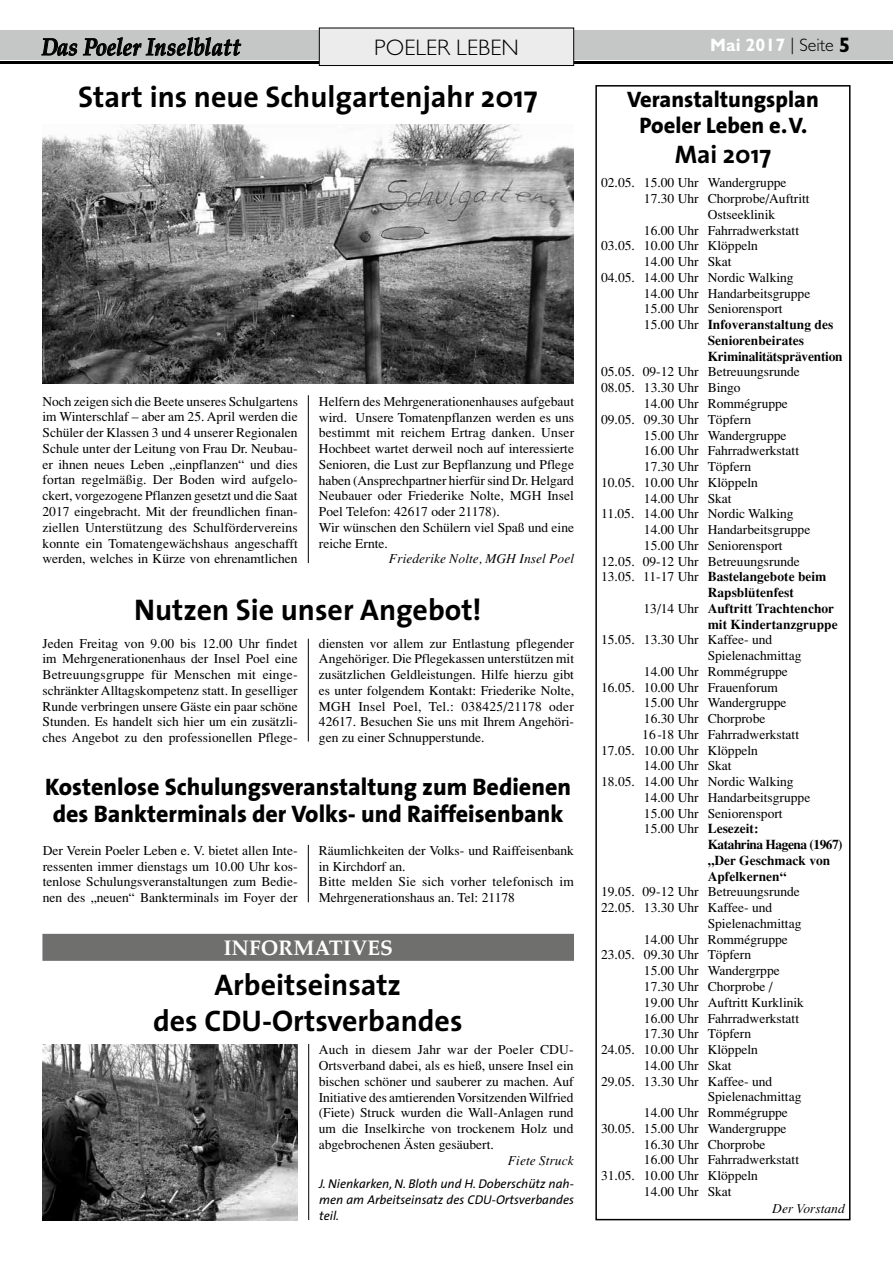
<style>
.page{position:relative;width:893px;height:1263px;background:#fff}
.page>*{position:absolute;margin:0;border:0;box-sizing:border-box;transform-origin:0 0}
.t1{font:700 30px/36px "The Sans";color:#000;text-align:center}
.t2{font:700 25.5px "The Sans";color:#000}
.t3{font:italic 700 24.15px "Palatino";letter-spacing:.005em;color:#000;scale:.87 1}
.t4{font:800 24px/27px "The Sans";color:#000;text-align:center}
.t5{font:800 22.5px/25.5px "The Sans";color:#000;text-align:center}
.t6{font:300 22.5px "Gill Sans";color:#000}
.t7{font:700 21px "Palatino";color:#fff}
.t8{font:700 18px "Gill Sans";color:#fff}
.t9{font:13.5px/15.8px "Times";color:#000;text-align:justify}
.t10{font:700 13.5px "Times";color:#000}
.t11{font:italic 13.5px "Times";color:#000}
.t12{font:700 13.5px "Times";letter-spacing:-.02em;color:#000}
.t13{font:700 13.5px "Times";letter-spacing:-.04em;color:#000}
.t14{font:italic 12.75px/15.8px "The Sans";color:#000;text-align:justify}
.s1{font-weight:300;color:#000}
.s2{font-size:21px;color:#000}
.s3{font-weight:400}
</style>
<div class="page">
<div style="left:0;top:30px;width:893px;height:30px;background:#c5c6c6"></div>
<svg style="left:42px;top:38px;width:35px;height:18px"></svg>
<svg style="left:83px;top:37px;width:158px;height:20px"></svg>
<hr style="left:0;top:61px;width:893px;height:3px;background:#000">
<div style="left:319px;top:28px;width:255px;height:38px;background:#ececed"></div>
<div style="left:319px;top:28px;width:255px;height:38px;border:1px solid #000"></div>
<div style="left:595px;top:85px;width:255px;height:1135px;border:2px solid #000"></div>
<img style="left:43px;top:1045px;width:255px;height:175px">
<img style="left:43px;top:124px;width:530px;height:259px">
<hr style="left:308px;top:395px;width:1px;height:168px;background:#000">
<hr style="left:308px;top:639px;width:1px;height:102px;background:#000">
<hr style="left:308px;top:1044px;width:1px;height:176px;background:#000">
<div style="left:42px;top:934px;width:532px;height:27px;background:#6f6f6e"></div>
<hr style="left:308px;top:845px;width:1px;height:57px;background:#000">
<h3 class="t3" style="left:42px;top:28px;width:230px">Das Poeler Inselblatt</h3>
<h3 class="t6" style="left:374px;top:35px;width:146px">POELER LEBEN</h3>
<h3 class="t8" style="left:710px;top:34px;width:142px">Mai 2017 <span class="s1">| SEITE</span> <span class="s2">5</span></h3>
<h3 class="t5" style="left:627px;top:86px;width:193px">Veranstaltungsplan<br>Poeler Leben e.V.</h3>
<h2 class="t2" style="left:675px;top:133px;width:98px">Mai 2017</h2>
<p class="t9" style="left:601px;top:175px;width:187px">02.05. 15.00 Uhr Wandergruppe</p>
<p class="t9" style="left:644px;top:191px;width:167px">17.30 Uhr Chorprobe/Auftritt</p>
<p class="t9" style="left:708px;top:206px;width:69px">Ostseeklinik</p>
<p class="t9" style="left:644px;top:222px;width:157px">16.00 Uhr Fahrradwerkstatt</p>
<p class="t9" style="left:601px;top:238px;width:158px">03.05. 10.00 Uhr Klöppeln</p>
<p class="t9" style="left:644px;top:254px;width:89px">14.00 Uhr Skat</p>
<p class="t9" style="left:601px;top:269px;width:194px">04.05. 14.00 Uhr Nordic Walking</p>
<p class="t9" style="left:644px;top:285px;width:168px">14.00 Uhr Handarbeitsgruppe</p>
<p class="t9" style="left:644px;top:301px;width:140px">15.00 Uhr Seniorensport</p>
<p class="t10" style="left:644px;top:316px;width:191px"><span class="s3">15.00 Uhr</span> Infoveranstaltung des</p>
<p class="t10" style="left:708px;top:332px;width:98px">Seniorenbeirates</p>
<p class="t12" style="left:708px;top:348px;width:137px">Kriminalitätsprävention</p>
<p class="t9" style="left:601px;top:364px;width:200px">05.05. 09-12 Uhr Betreuungsrunde<br>08.05. 13.30 Uhr Bingo</p>
<p class="t9" style="left:601px;top:396px;width:188px;text-indent:43px">14.00 Uhr Rommégruppe<br>09.05. 09.30 Uhr Töpfern</p>
<p class="t9" style="left:644px;top:427px;width:144px">15.00 Uhr Wandergruppe</p>
<p class="t9" style="left:644px;top:443px;width:157px">16.00 Uhr Fahrradwerkstatt</p>
<p class="t9" style="left:644px;top:459px;width:109px">17.30 Uhr Töpfern</p>
<p class="t9" style="left:601px;top:474px;width:158px">10.05. 10.00 Uhr Klöppeln</p>
<p class="t9" style="left:644px;top:490px;width:89px">14.00 Uhr Skat</p>
<p class="t9" style="left:601px;top:506px;width:194px">11.05. 14.00 Uhr Nordic Walking</p>
<p class="t9" style="left:644px;top:522px;width:168px">14.00 Uhr Handarbeitsgruppe</p>
<p class="t9" style="left:644px;top:537px;width:140px">15.00 Uhr Seniorensport</p>
<p class="t9" style="left:601px;top:553px;width:200px">12.05. 09-12 Uhr Betreuungsrunde</p>
<p class="t10" style="left:601px;top:568px;width:227px"><span class="s3">13.05. 11-17 Uhr</span> Bastelangebote beim</p>
<p class="t10" style="left:708px;top:584px;width:88px">Rapsblütenfest</p>
<p class="t10" style="left:643px;top:600px;width:192px"><span class="s3">13/14 Uhr</span> Auftritt Trachtenchor</p>
<p class="t10" style="left:708px;top:615px;width:132px">mit Kindertanzgruppe</p>
<p class="t9" style="left:601px;top:632px;width:173px">15.05. 13.30 Uhr Kaffee- und</p>
<p class="t9" style="left:708px;top:648px;width:95px">Spielenachmittag</p>
<p class="t9" style="left:644px;top:663px;width:145px">14.00 Uhr Rommégruppe</p>
<p class="t9" style="left:601px;top:679px;width:178px">16.05. 10.00 Uhr Frauenforum</p>
<p class="t9" style="left:644px;top:695px;width:144px">15.00 Uhr Wandergruppe</p>
<p class="t9" style="left:644px;top:711px;width:123px">16.30 Uhr Chorprobe</p>
<p class="t9" style="left:642px;top:726px;width:158px">16-18 Uhr Fahrradwerkstatt</p>
<p class="t9" style="left:601px;top:742px;width:158px">17.05. 10.00 Uhr Klöppeln</p>
<p class="t9" style="left:644px;top:758px;width:89px">14.00 Uhr Skat</p>
<p class="t9" style="left:601px;top:774px;width:194px">18.05. 14.00 Uhr Nordic Walking</p>
<p class="t9" style="left:644px;top:789px;width:168px">14.00 Uhr Handarbeitsgruppe</p>
<p class="t9" style="left:644px;top:805px;width:140px">15.00 Uhr Seniorensport</p>
<p class="t10" style="left:644px;top:820px;width:116px"><span class="s3">15.00 Uhr</span> Lesezeit:</p>
<p class="t13" style="left:708px;top:836px;width:137px">Katahrina Hagena (1967)</p>
<p class="t10" style="left:708px;top:852px;width:124px">„Der Geschmack von</p>
<p class="t10" style="left:708px;top:868px;width:80px">Apfelkernen“</p>
<p class="t9" style="left:601px;top:884px;width:200px">19.05. 09-12 Uhr Betreuungsrunde</p>
<p class="t9" style="left:601px;top:900px;width:173px">22.05. 13.30 Uhr Kaffee- und</p>
<p class="t9" style="left:708px;top:915px;width:95px">Spielenachmittag</p>
<p class="t9" style="left:644px;top:931px;width:145px">14.00 Uhr Rommégruppe</p>
<p class="t9" style="left:601px;top:947px;width:151px">23.05. 09.30 Uhr Töpfern</p>
<p class="t9" style="left:644px;top:963px;width:137px">15.00 Uhr Wandergrppe</p>
<p class="t9" style="left:644px;top:978px;width:130px">17.30 Uhr Chorprobe /</p>
<p class="t9" style="left:644px;top:994px;width:162px">19.00 Uhr Auftritt Kurklinik</p>
<p class="t9" style="left:644px;top:1010px;width:157px">16.00 Uhr Fahrradwerkstatt</p>
<p class="t9" style="left:644px;top:1026px;width:109px">17.30 Uhr Töpfern</p>
<p class="t9" style="left:601px;top:1041px;width:158px">24.05. 10.00 Uhr Klöppeln</p>
<p class="t9" style="left:644px;top:1057px;width:89px">14.00 Uhr Skat</p>
<p class="t9" style="left:601px;top:1073px;width:173px">29.05. 13.30 Uhr Kaffee- und</p>
<p class="t9" style="left:708px;top:1089px;width:95px">Spielenachmittag</p>
<p class="t9" style="left:644px;top:1104px;width:145px">14.00 Uhr Rommégruppe</p>
<p class="t9" style="left:601px;top:1120px;width:187px">30.05. 15.00 Uhr Wandergruppe</p>
<p class="t9" style="left:644px;top:1136px;width:123px">16.30 Uhr Chorprobe</p>
<p class="t9" style="left:644px;top:1152px;width:157px">16.00 Uhr Fahrradwerkstatt</p>
<p class="t9" style="left:601px;top:1167px;width:158px">31.05. 10.00 Uhr Klöppeln</p>
<p class="t9" style="left:644px;top:1183px;width:89px">14.00 Uhr Skat</p>
<p class="t11" style="left:772px;top:1200px;width:74px">Der Vorstand</p>
<h1 class="t1" style="left:78px;top:78px;width:461px">Start ins neue Schulgartenjahr 2017</h1>
<p class="t9" style="left:43px;top:393px;width:257px">Noch zeigen sich die Beete unseres Schulgartens im Winterschlaf – aber am 25. April werden die Schüler der Klassen 3 und 4 unserer Regionalen Schule unter der Leitung von Frau Dr. Neubau&shy;er ihnen neues Leben „einpflanzen“ und dies fortan regelmäßig. Der Boden wird aufgelo&shy;ckert, vorgezogene Pflanzen gesetzt und die Saat 2017 eingebracht. Mit der freundlichen finan&shy;ziellen Unterstützung des Schulfördervereins konnte ein Tomatengewächshaus angeschafft werden, welches in Kürze von ehrenamtlichen</p>
<p class="t9" style="left:319px;top:393px;width:257px;text-align:left">Helfern des Mehrgenerationenhauses aufgebaut wird. Unsere Tomatenpflanzen werden es uns bestimmt mit reichem Ertrag danken. Unser Hochbeet wartet derweil noch auf interessierte Senioren, die Lust zur Bepflanzung und Pflege haben (Ansprechpartner hierfür sind Dr. Helgard Neubauer oder Friederike Nolte, MGH Insel Poel Telefon: 42617 oder 21178).<br>Wir wünschen den Schülern viel Spaß und eine reiche Ernte.</p>
<p class="t11" style="left:389px;top:551px;width:186px">Friederike Nolte, MGH Insel Poel</p>
<h1 class="t1" style="left:134px;top:591px;width:349px">Nutzen Sie unser Angebot!</h1>
<p class="t9" style="left:43px;top:635px;width:257px">Jeden Freitag von 9.00 bis 12.00 Uhr findet im Mehrgenerationenhaus der Insel Poel eine Betreuungsgruppe für Menschen mit einge&shy;schränkter Alltagskompetenz statt. In geselliger Runde verbringen unsere Gäste ein paar schöne Stunden. Es handelt sich hier um ein zusätzli&shy;ches Angebot zu den professionellen Pflege-</p>
<p class="t9" style="left:319px;top:635px;width:257px">diensten vor allem zur Entlastung pflegender Angehöriger. Die Pflegekassen unterstützen mit zusätzlichen Geldleistungen. Hilfe hierzu gibt es unter folgendem Kontakt: Friederike Nolte, MGH Insel Poel, Tel.: 038425/21178 oder 42617. Besuchen Sie uns mit Ihrem Angehöri&shy;gen zu einer Schnupperstunde.</p>
<h3 class="t4" style="left:45px;top:772px;width:527px">Kostenlose Schulungsveranstaltung zum Bedienen des Bankterminals der Volks- und Raiffeisenbank</h3>
<p class="t9" style="left:319px;top:842px;width:257px;text-align:left">Räumlichkeiten der Volks- und Raiffeisenbank in Kirchdorf an.<br>Bitte melden Sie sich vorher telefonisch im Mehrgenerationshaus an. Tel: 21178</p>
<p class="t9" style="left:43px;top:842px;width:256px">Der Verein Poeler Leben e. V. bietet allen Inte&shy;ressenten immer dienstags um 10.00 Uhr kos&shy;tenlose Schulungsveranstaltungen zum Bedie&shy;nen des „neuen“ Bankterminals im Foyer der</p>
<h3 class="t7" style="left:223px;top:930px;width:171px">INFORMATIVES</h3>
<h1 class="t1" style="left:153px;top:966px;width:311px">Arbeitseinsatz<br>des CDU-Ortsverbandes</h1>
<p class="t9" style="left:319px;top:1042px;width:256px">Auch in diesem Jahr war der Poeler CDU-Ortsverband dabei, als es hieß, unsere Insel ein bischen schöner und sauberer zu machen. Auf Initiative des amtierenden Vorsitzenden Wilfried (Fiete) Struck wurden die Wall-Anlagen rund um die Inselkirche von trockenem Holz und abgebrochenen Ästen gesäubert.</p>
<p class="t11" style="left:508px;top:1152px;width:67px">Fiete Struck</p>
<p class="t14" style="left:319px;top:1176px;width:257px">J. Nienkarken, N. Bloth und H. Doberschütz nah&shy;men am Arbeitseinsatz des CDU-Ortsverbandes teil.</p>
</div>
